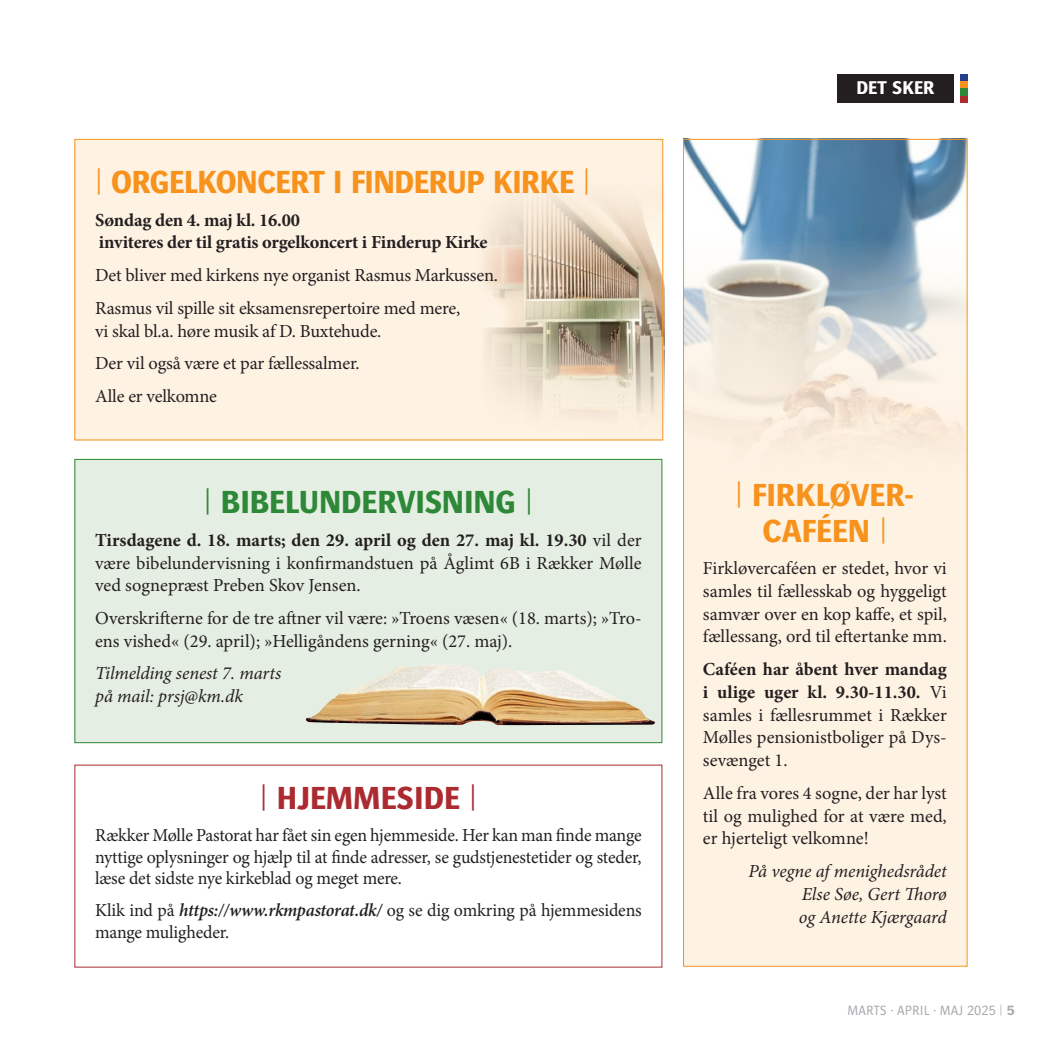
<style>
.page{position:relative;width:1042px;height:1042px;background:#fff}
.page>*{position:absolute;margin:0;border:0;box-sizing:border-box;transform-origin:0 0}
.t1{font:700 33.25px "Bosis Std";letter-spacing:-.015em;color:#f7931d}
.t2{font:700 33.25px "Bosis Std";letter-spacing:-.005em;color:#2d8837}
.t3{font:700 33.25px "Bosis Std";color:#ab2b30}
.t4{font:700 19.25px "Bosis Std";color:#fff}
.t5{font:18.38px/22.8px "Minion Pro";letter-spacing:-.01em;color:#231f20;text-align:justify}
.t6{font:italic 18.38px/22.8px "Minion Pro";letter-spacing:-.005em;color:#231f20}
.t7{font:700 18.38px/22.8px "Minion Pro";letter-spacing:-.01em;color:#231f20}
.t8{font:300 14px "Bosis Std";color:#a8a9ad}
.s1{font-weight:700}
.s2{font-weight:600;font-style:italic}
</style>
<div class="page">
<div style="left:960px;top:74px;width:7px;height:7px;background:#253f8e"></div>
<div style="left:960px;top:81px;width:7px;height:7px;background:#f7931d"></div>
<div style="left:960px;top:96px;width:7px;height:7px;background:#ab2b30"></div>
<div style="left:960px;top:88px;width:7px;height:8px;background:#2d8837"></div>
<div style="left:837px;top:74px;width:117px;height:29px;background:#231f20"></div>
<div style="left:75px;top:459px;width:587px;height:283px;background:#e5eee2"></div>
<div style="left:74px;top:459px;width:588px;height:284px;border:1px solid #2d8837"></div>
<img style="left:306px;top:665px;width:349px;height:60px">
<div style="left:683px;top:139px;width:284px;height:827px;background:#fef2e3"></div>
<img style="left:685px;top:141px;width:280px;height:299px">
<div style="left:74px;top:139px;width:588px;height:301px;background:#fef2e3"></div>
<img style="left:484px;top:170px;width:180px;height:269px">
<p class="t1" style="left:95px;top:163px;width:497px">| ORGELKONCERT I FINDERUP KIRKE |</p>
<p class="t7" style="left:95px;top:208px;width:394px">Søndag den 4. maj kl. 16.00<br>inviteres der til gratis orgelkoncert i Finderup Kirke</p>
<p class="t5" style="left:95px;top:264px;width:404px">Det bliver med kirkens nye organist Rasmus Markussen.</p>
<p class="t5" style="left:95px;top:297px;width:367px">Rasmus vil spille sit eksamensrepertoire med mere, vi skal bl.a. høre musik af D. Buxtehude.</p>
<p class="t5" style="left:95px;top:352px;width:266px">Der vil også være et par fællessalmer.</p>
<p class="t5" style="left:95px;top:385px;width:123px">Alle er velkomne</p>
<p class="t2" style="left:204px;top:483px;width:331px">| BIBELUNDERVISNING |</p>
<p class="t5" style="left:95px;top:528px;width:548px"><span class="s1">Tirsdagene d. 18. marts; den 29. april og den 27. maj kl. 19.30</span> vil der være bibelundervisning i konfirmandstuen på Åglimt 6B i Rækker Mølle ved sognepræst Preben Skov Jensen.</p>
<p class="t5" style="left:95px;top:607px;width:548px">Overskrifterne for de tre aftner vil være: »Troens væsen« (18. marts); »Tro&shy;ens vished« (29. april); »Helligåndens gerning« (27. maj).</p>
<p class="t6" style="left:95px;top:662px;width:188px">Tilmelding senest 7. marts på mail: prsj@km.dk</p>
<p class="t3" style="left:260px;top:779px;width:219px">| HJEMMESIDE |</p>
<p class="t5" style="left:95px;top:824px;width:548px;line-height:21.9px">Rækker Mølle Pastorat har fået sin egen hjemmeside. Her kan man finde mange nyttige oplysninger og hjælp til at finde adresser, se gudstjenestetider og steder, læse det sidste nye kirkeblad og meget mere.</p>
<p class="t5" style="left:95px;top:899px;width:548px;line-height:21.9px">Klik ind på <span class="s2">https://www.rkmpastorat.dk/</span> og se dig omkring på hjemmesidens mange muligheder.</p>
<p class="t4" style="left:856px;top:77px;width:80px">DET SKER</p>
<p class="t1" style="left:735px;top:476px;width:181px">| FIRKLØVER-</p>
<p class="t1" style="left:762px;top:512px;width:126px">CAFÉEN |</p>
<p class="t5" style="left:703px;top:557px;width:245px">Firkløvercaféen er stedet, hvor vi samles til fællesskab og hyggeligt samvær over en kop kaffe, et spil, fællessang, ord til eftertanke mm.</p>
<p class="t5" style="left:703px;top:658px;width:245px"><span class="s1">Caféen har åbent hver mandag i ulige uger kl. 9.30-11.30.</span> Vi samles i fællesrummet i Rækker Mølles pensionistboliger på Dys&shy;sevænget 1.</p>
<p class="t5" style="left:703px;top:782px;width:245px">Alle fra vores 4 sogne, der har lyst til og mulighed for at være med, er hjerteligt velkomne!</p>
<p class="t6" style="left:799px;top:860px;width:149px;text-align:justify;text-indent:-50px">På vegne af menighedsrådet Else Søe, Gert Thorø og Anette Kjærgaard</p>
<p class="t8" style="left:847px;top:1003px;width:169px">MARTS · APRIL · MAJ 2025 | <span class="s1">5</span></p>
</div>
